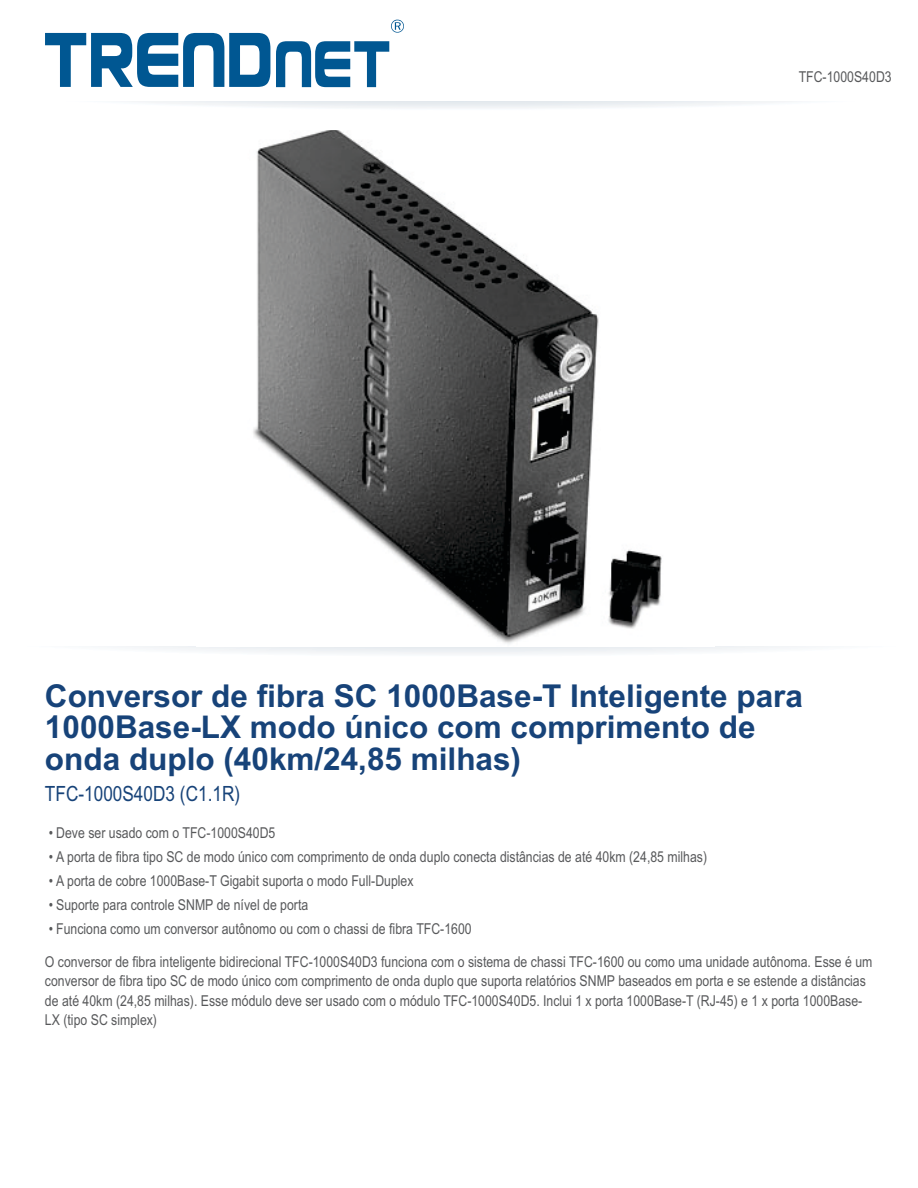
<style>
.page{position:relative;width:918px;height:1188px;background:#fff}
.page>*{position:absolute;margin:0;border:0;box-sizing:border-box;transform-origin:0 0}
.t1{font:700 31.5px/31.5px "Arial";color:#174379}
.t2{font:21px "Arial Narrow";color:#174379}
.t3{font:15px/19.5px "Arial Narrow";color:#58595b}
</style>
<div class="page">
<div style="left:0;top:647px;width:918px;height:30px;background:linear-gradient(to bottom,#f8f9fb,#fff)"></div>
<img style="left:253px;top:130px;width:409px;height:514px">
<svg style="left:45px;top:33px;width:225px;height:54px"></svg>
<svg style="left:276px;top:41px;width:113px;height:46px"></svg>
<svg style="left:391px;top:20px;width:13px;height:13px"></svg>
<svg style="left:132px;top:101px;width:660px;height:7px"></svg>
<p class="t3" style="left:799px;top:68px;width:94px">TFC-1000S40D3</p>
<h1 class="t1" style="left:45px;top:683px;width:759px">Conversor de fibra SC 1000Base-T Inteligente para<br>1000Base-LX modo único com comprimento de onda duplo (40km/24,85 milhas)</h1>
<h2 class="t2" style="left:45px;top:785px;width:197px">TFC-1000S40D3 (C1.1R)</h2>
<p class="t3" style="left:49px;top:824px;width:228px">• Deve ser usado com o TFC-1000S40D5</p>
<p class="t3" style="left:49px;top:848px;width:660px">• A porta de fibra tipo SC de modo único com comprimento de onda duplo conecta distâncias de até 40km (24,85 milhas)</p>
<p class="t3" style="left:49px;top:872px;width:366px">• A porta de cobre 1000Base-T Gigabit suporta o modo Full-Duplex</p>
<p class="t3" style="left:49px;top:896px;width:261px">• Suporte para controle SNMP de nível de porta</p>
<p class="t3" style="left:49px;top:920px;width:424px">• Funciona como um conversor autônomo ou com o chassi de fibra TFC-1600</p>
<p class="t3" style="left:45px;top:953px;width:829px">O conversor de fibra inteligente bidirecional TFC-1000S40D3 funciona com o sistema de chassi TFC-1600 ou como uma unidade autônoma. Esse é um conversor de fibra tipo SC de modo único com comprimento de onda duplo que suporta relatórios SNMP baseados em porta e se estende a distâncias de até 40km (24,85 milhas). Esse módulo deve ser usado com o módulo TFC-1000S40D5. Inclui 1 x porta 1000Base-T (RJ-45) e 1 x porta 1000Base-LX (tipo SC simplex)</p>
</div>
